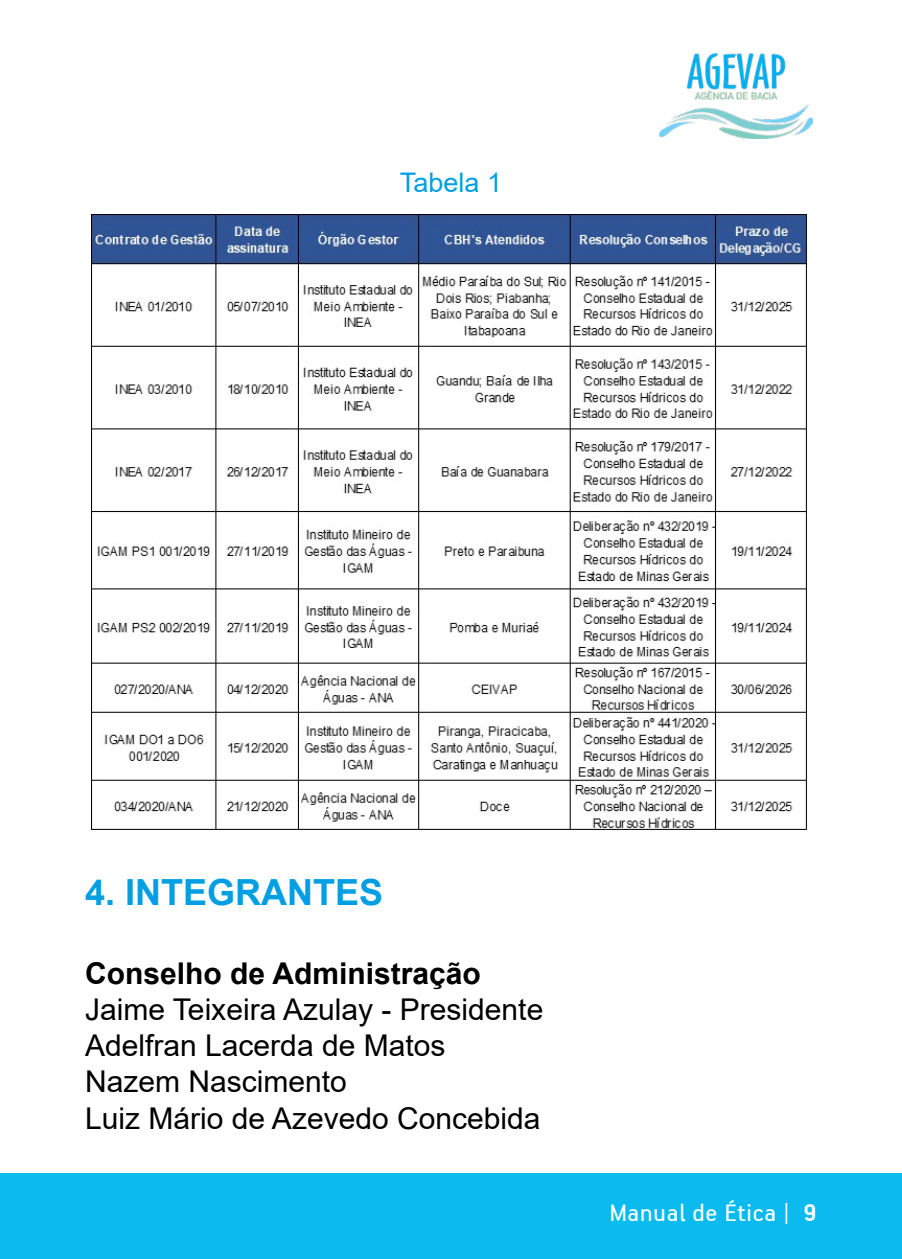
<style>
.page{position:relative;width:902px;height:1259px;background:#fff}
.page>*{position:absolute;margin:0;border:0;box-sizing:border-box;transform-origin:0 0}
.t1{font:700 36px "Arial";color:#009fe3}
.t2{font:30px/36px "Arial";color:#000}
.t3{font:700 30px "Arial";color:#000}
.t4{font:27px "PF Handbook Pro";letter-spacing:.03em;color:#fff}
.t5{font:27px "Arial";color:#009fe3}
.s1{font-weight:700}
</style>
<div class="page">
<div style="left:0;top:1174px;width:901px;height:85px;background:#0bbbef"></div>
<img style="left:659px;top:54px;width:153px;height:85px">
<img style="left:91px;top:215px;width:716px;height:616px">
<p class="t5" style="left:400px;top:164px;width:104px">Tabela 1</p>
<p class="t1" style="left:85px;top:867px;width:300px">4. INTEGRANTES</p>
<p class="t3" style="left:85px;top:952px;width:397px">Conselho de Administração</p>
<p class="t2" style="left:85px;top:991px;width:459px">Jaime Teixeira Azulay - Presidente<br>Adelfran Lacerda de Matos<br>Nazem Nascimento<br>Luiz Mário de Azevedo Concebida</p>
<p class="t4" style="left:609px;top:1196px;width:208px">Manual de Ética | <span class="s1">9</span></p>
</div>
